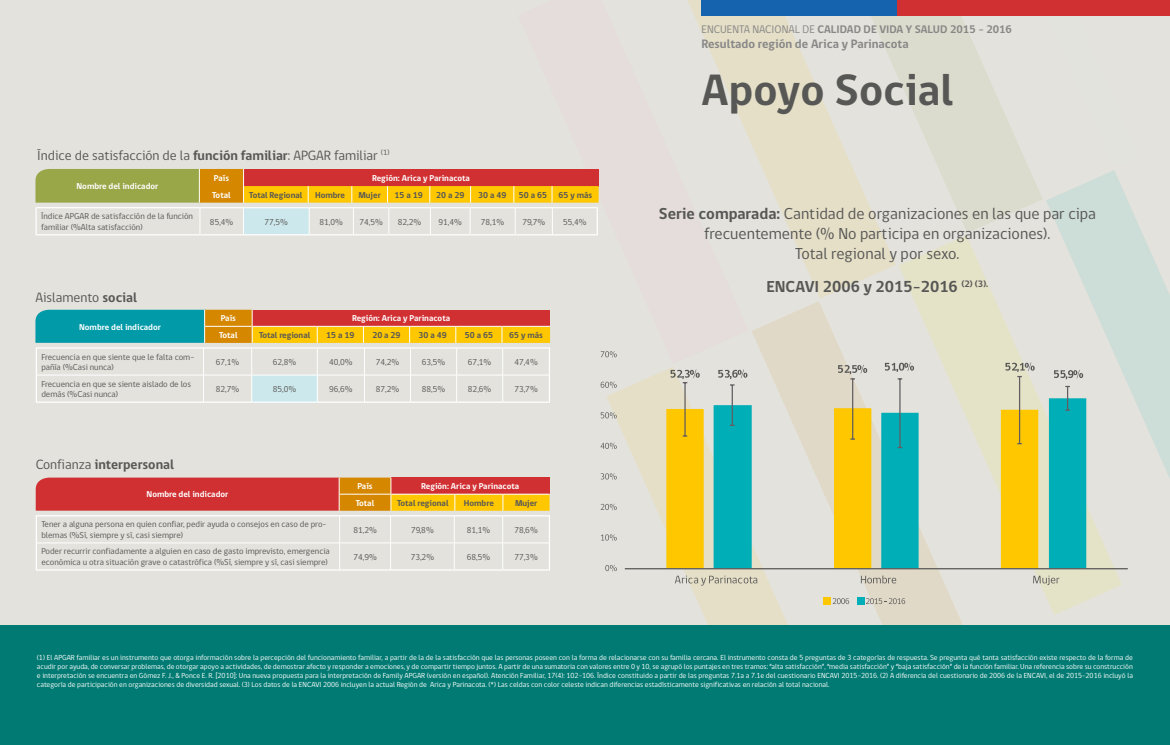
<style>
.page{position:relative;width:1170px;height:745px;background:#fff}
.page>*{position:absolute;margin:0;border:0;box-sizing:border-box;transform-origin:0 0}
.t1{font:700 45px "gob CL";color:#575756}
.t2{font:16.25px/19.5px "gob CL";color:#575756;text-align:center}
.t3{font:700 16.25px "gob CL";color:#575756}
.t4{font:13.75px "gob CL";color:#575756}
.t5{font:700 13.75px "gob CL";color:#575756}
.t6{font:700 12.5px "gob CL";color:#878787}
.t7{font:700 11.25px "gob CL";color:#878787}
.t8{font:8.75px/10.5px "gob CL";color:#575756}
.t9{font:700 8.75px "gob CL";color:#fff}
.t10{font:700 8.75px "gob CL";color:#575756}
.t11{font:7.5px/9px "gob CL";color:#fff;text-align:justify}
.s1{font-weight:700}
.s2{font-weight:400}
</style>
<div class="page">
<div style="left:0;top:0;width:1169px;height:743px;background:#e3e2dc"></div>
<svg style="left:688px;top:0;width:207px;height:298px"></svg>
<svg style="left:803px;top:16px;width:239px;height:217px"></svg>
<svg style="left:950px;top:16px;width:92px;height:151px"></svg>
<svg style="left:1046px;top:170px;width:123px;height:306px;fill:#cdddd8"></svg>
<svg style="left:899px;top:235px;width:231px;height:380px"></svg>
<svg style="left:752px;top:301px;width:230px;height:324px"></svg>
<svg style="left:604px;top:366px;width:232px;height:259px"></svg>
<div style="left:897px;top:0;width:272px;height:16px;background:#d13033"></div>
<div style="left:701px;top:0;width:196px;height:16px;background:#1563ae"></div>
<div style="left:0;top:625px;width:1169px;height:119px;background:#007a72"></div>
<svg style="left:35px;top:169px;width:563px;height:66px"></svg>
<svg style="left:35px;top:309px;width:515px;height:93px"></svg>
<hr style="left:548px;top:515px;width:2px;height:27px;background:#fff">
<hr style="left:548px;top:542px;width:2px;height:28px;background:#fff">
<svg style="left:36px;top:477px;width:513px;height:93px"></svg>
<svg style="left:666px;top:408px;width:47px;height:159px;background:#f7cc2f"></svg>
<svg style="left:713px;top:398px;width:373px;height:169px"></svg>
<hr style="left:852px;top:378px;width:1px;height:30px;background:#615d61">
<hr style="left:852px;top:408px;width:1px;height:31px;background:#615d61">
<hr style="left:1018px;top:376px;width:2px;height:33px;background:#615d61">
<hr style="left:1018px;top:409px;width:2px;height:34px;background:#615d61">
<hr style="left:899px;top:378px;width:1px;height:35px;background:#615d61">
<hr style="left:899px;top:413px;width:1px;height:34px;background:#615d61">
<svg style="left:1065px;top:385px;width:4px;height:25px"></svg>
<hr style="left:624px;top:567px;width:503px;height:2px;background:#575756">
<svg style="left:670px;top:369px;width:29px;height:67px"></svg>
<svg style="left:837px;top:364px;width:30px;height:15px"></svg>
<svg style="left:1005px;top:362px;width:29px;height:15px"></svg>
<svg style="left:718px;top:369px;width:29px;height:56px"></svg>
<svg style="left:884px;top:362px;width:30px;height:10px"></svg>
<svg style="left:1053px;top:369px;width:30px;height:10px"></svg>
<svg style="left:605px;top:564px;width:11px;height:7px"></svg>
<svg style="left:601px;top:534px;width:15px;height:6px"></svg>
<svg style="left:600px;top:503px;width:16px;height:7px"></svg>
<svg style="left:600px;top:473px;width:16px;height:6px"></svg>
<svg style="left:600px;top:442px;width:16px;height:7px"></svg>
<svg style="left:600px;top:412px;width:16px;height:6px"></svg>
<svg style="left:600px;top:381px;width:16px;height:7px"></svg>
<svg style="left:600px;top:351px;width:16px;height:6px"></svg>
<svg style="left:674px;top:575px;width:83px;height:10px"></svg>
<svg style="left:860px;top:575px;width:36px;height:8px"></svg>
<svg style="left:1033px;top:575px;width:26px;height:9px"></svg>
<svg style="left:830px;top:597px;width:19px;height:6px"></svg>
<svg style="left:864px;top:597px;width:41px;height:6px"></svg>
<div style="left:823px;top:596px;width:7px;height:7px;background:#fec700"></div>
<div style="left:856px;top:596px;width:8px;height:7px;background:#00aeb7"></div>
<h3 class="t4" style="left:37px;top:146px;width:354px">Índice de satisfacción de la <span class="s1">función familiar</span>: APGAR familiar <sup>(1)</sup></h3>
<p class="t9" style="left:76px;top:180px;width:83px">Nombre del indicador</p>
<p class="t9" style="left:214px;top:172px;width:17px">País</p>
<p class="t9" style="left:372px;top:172px;width:99px">Región: Arica y Parinacota</p>
<p class="t9" style="left:212px;top:189px;width:20px">Total</p>
<p class="t10" style="left:249px;top:189px;width:55px">Total Regional</p>
<p class="t10" style="left:315px;top:189px;width:31px">Hombre</p>
<p class="t10" style="left:358px;top:189px;width:24px">Mujer</p>
<p class="t10" style="left:394px;top:189px;width:30px">15 a 19</p>
<p class="t10" style="left:436px;top:189px;width:30px">20 a 29</p>
<p class="t10" style="left:478px;top:189px;width:30px">30 a 49</p>
<p class="t10" style="left:519px;top:189px;width:30px">50 a 65</p>
<p class="t10" style="left:558px;top:189px;width:35px">65 y más</p>
<p class="t8" style="left:41px;top:211px;width:153px">Índice APGAR de satisfacción de la función familiar (%Alta satisfacción)</p>
<p class="t8" style="left:210px;top:216px;width:25px">85,4%</p>
<p class="t8" style="left:264px;top:216px;width:25px">77,5%</p>
<p class="t8" style="left:319px;top:216px;width:25px">81,0%</p>
<p class="t8" style="left:359px;top:216px;width:25px">74,5%</p>
<p class="t8" style="left:398px;top:216px;width:25px">82,2%</p>
<p class="t8" style="left:438px;top:216px;width:25px">91,4%</p>
<p class="t8" style="left:481px;top:216px;width:25px">78,1%</p>
<p class="t8" style="left:522px;top:216px;width:24px">79,7%</p>
<p class="t8" style="left:563px;top:216px;width:25px">55,4%</p>
<h3 class="t4" style="left:35px;top:287px;width:103px">Aislamento <span class="s1">social</span></h3>
<p class="t9" style="left:79px;top:320px;width:83px">Nombre del indicador</p>
<p class="t9" style="left:221px;top:312px;width:17px">País</p>
<p class="t9" style="left:352px;top:312px;width:99px">Región: Arica y Parinacota</p>
<p class="t9" style="left:219px;top:329px;width:20px">Total</p>
<p class="t10" style="left:259px;top:329px;width:53px">Total regional</p>
<p class="t10" style="left:326px;top:329px;width:30px">15 a 19</p>
<p class="t10" style="left:372px;top:329px;width:30px">20 a 29</p>
<p class="t10" style="left:418px;top:329px;width:30px">30 a 49</p>
<p class="t10" style="left:464px;top:329px;width:30px">50 a 65</p>
<p class="t10" style="left:509px;top:329px;width:35px">65 y más</p>
<p class="t8" style="left:41px;top:351px;width:154px">Frecuencia en que siente que le falta com&shy;pañía (%Casi nunca)</p>
<p class="t8" style="left:216px;top:356px;width:25px">67,1%</p>
<p class="t8" style="left:273px;top:356px;width:25px">62,8%</p>
<p class="t8" style="left:329px;top:356px;width:25px">40,0%</p>
<p class="t8" style="left:376px;top:356px;width:25px">74,2%</p>
<p class="t8" style="left:422px;top:356px;width:25px">63,5%</p>
<p class="t8" style="left:468px;top:356px;width:25px">67,1%</p>
<p class="t8" style="left:514px;top:356px;width:25px">47,4%</p>
<p class="t8" style="left:41px;top:378px;width:151px">Frecuencia en que se siente aislado de los demás (%Casi nunca)</p>
<p class="t8" style="left:216px;top:383px;width:25px">82,7%</p>
<p class="t8" style="left:273px;top:383px;width:25px">85,0%</p>
<p class="t8" style="left:329px;top:383px;width:25px">96,6%</p>
<p class="t8" style="left:376px;top:383px;width:25px">87,2%</p>
<p class="t8" style="left:422px;top:383px;width:25px">88,5%</p>
<p class="t8" style="left:468px;top:383px;width:25px">82,6%</p>
<p class="t8" style="left:514px;top:383px;width:25px">73,7%</p>
<h3 class="t5" style="left:36px;top:454px;width:140px"><span class="s2">Confianza</span> interpersonal</h3>
<p class="t9" style="left:146px;top:488px;width:83px">Nombre del indicador</p>
<p class="t9" style="left:357px;top:480px;width:17px">País</p>
<p class="t9" style="left:421px;top:480px;width:99px">Región: Arica y Parinacota</p>
<p class="t9" style="left:356px;top:496px;width:20px">Total</p>
<p class="t10" style="left:397px;top:496px;width:53px">Total regional</p>
<p class="t10" style="left:464px;top:496px;width:31px">Hombre</p>
<p class="t10" style="left:515px;top:496px;width:24px">Mujer</p>
<p class="t8" style="left:41px;top:519px;width:287px">Tener a alguna persona en quien confiar, pedir ayuda o consejos en caso de pro&shy;blemas (%Sí, siempre y sí, casi siempre)</p>
<p class="t8" style="left:353px;top:524px;width:25px">81,2%</p>
<p class="t8" style="left:411px;top:524px;width:24px">79,8%</p>
<p class="t8" style="left:466px;top:524px;width:25px">81,1%</p>
<p class="t8" style="left:514px;top:524px;width:25px">78,6%</p>
<p class="t8" style="left:41px;top:546px;width:290px">Poder recurrir confiadamente a alguien en caso de gasto imprevisto, emergencia económica u otra situación grave o catastrófica (%Sí, siempre y sí, casi siempre)</p>
<p class="t8" style="left:353px;top:551px;width:25px">74,9%</p>
<p class="t8" style="left:410px;top:551px;width:25px">73,2%</p>
<p class="t8" style="left:466px;top:551px;width:25px">68,5%</p>
<p class="t8" style="left:514px;top:551px;width:25px">77,3%</p>
<h3 class="t7" style="left:701px;top:21px;width:312px"><span class="s2">ENCUENTA NACIONAL DE</span> CALIDAD DE VIDA Y SALUD 2015 - 2016</h3>
<h3 class="t6" style="left:701px;top:35px;width:208px">Resultado región de Arica y Parinacota</h3>
<h1 class="t1" style="left:701px;top:59px;width:254px">Apoyo Social</h1>
<h2 class="t2" style="left:658px;top:204px;width:438px"><span class="s1">Serie comparada:</span> Cantidad de organizaciones en las que par cipa frecuentemente (% No participa en organizaciones).<br>Total regional y por sexo.</h2>
<h2 class="t3" style="left:766px;top:275px;width:223px">ENCAVI 2006 y 2015-2016 <sup>(2)</sup> <sup>(3).</sup></h2>
<p class="t11" style="left:37px;top:653px;width:1097px">(1) El APGAR familiar es un instrumento que otorga información sobre la percepción del funcionamiento familiar, a partir de la de la satisfacción que las personas poseen con la forma de relacionarse con su familia cercana. El instrumento consta de 5 preguntas de 3 categorías de respuesta. Se pregunta qué tanta satisfacción existe respecto de la forma de acudir por ayuda, de conversar problemas, de otorgar apoyo a actividades, de demostrar afecto y responder a emociones, y de compartir tiempo juntos. A partir de una sumatoria con valores entre 0 y 10, se agrupó los puntajes en tres tramos: “alta satisfacción”, “media satisfacción” y “baja satisfacción” de la función familiar. Una referencia sobre su construcción e interpretación se encuentra en Gómez F. J., &amp; Ponce E. R. [2010]: Una nueva propuesta para la interpretación de Family APGAR (versión en español). Atención Familiar, 17(4): 102-106. Índice constituido a partir de las preguntas 7.1a a 7.1e del cuestionario ENCAVI 2015-2016. (2) A diferencia del cuestionario de 2006 de la ENCAVI, el de 2015-2016 incluyó la categoría de participación en organizaciones de diversidad sexual. (3) Los datos de la ENCAVI 2006 incluyen la actual Región de Arica y Parinacota. (*) Las celdas con color celeste indican diferencias estadísticamente significativas en relación al total nacional.</p>
</div>
